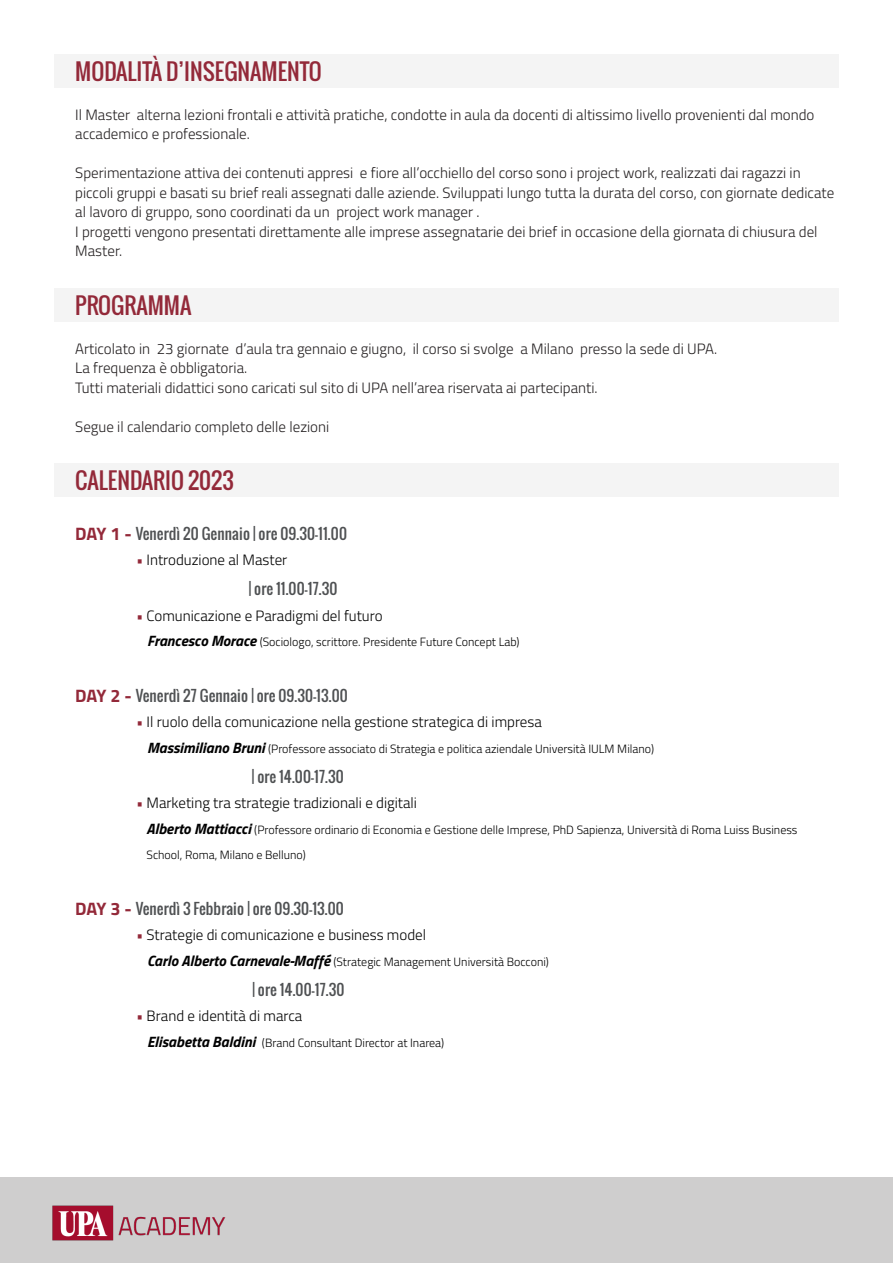
<style>
.page{position:relative;width:893px;height:1263px;background:#fff}
.page>*{position:absolute;margin:0;border:0;box-sizing:border-box;transform-origin:0 0}
.t1{font:22.5px "Oswald";color:#932939}
.t2{font:300 15px/19.5px "Titillium Web";color:#231f20}
.t3{font:300 15px "Titillium Web";color:#000001}
.t4{font:15px "Oswald";letter-spacing:.01em;color:#4f5153}
.t5{font:300 12px "Titillium Web";color:#000001}
.s1{font-family:"Titillium Web";font-weight:700;font-size:18px;color:#932939}
.s2{font-weight:700;color:#932939}
.s3{font-weight:700;font-style:italic;font-size:15px}
</style>
<div class="page">
<div style="left:0;top:1178px;width:893px;height:85px;background:#cfcece"></div>
<img style="left:52px;top:1205px;width:174px;height:36px">
<div style="left:54px;top:54px;width:785px;height:34px;background:#f4f4f4"></div>
<div style="left:54px;top:288px;width:785px;height:34px;background:#f4f4f4"></div>
<div style="left:54px;top:464px;width:785px;height:33px;background:#f4f4f4"></div>
<p class="t1" style="left:75px;top:54px;width:248px">MODALITÀ D’INSEGNAMENTO</p>
<p class="t2" style="left:75px;top:104px;width:741px">Il Master alterna lezioni frontali e attività pratiche, condotte in aula da docenti di altissimo livello provenienti dal mondo accademico e professionale.</p>
<p class="t2" style="left:75px;top:162px;width:760px">Sperimentazione attiva dei contenuti appresi e fiore all’occhiello del corso sono i project work, realizzati dai ragazzi in piccoli gruppi e basati su brief reali assegnati dalle aziende. Sviluppati lungo tutta la durata del corso, con giornate dedicate al lavoro di gruppo, sono coordinati da un project work manager .</p>
<p class="t2" style="left:75px;top:221px;width:744px">I progetti vengono presentati direttamente alle imprese assegnatarie dei brief in occasione della giornata di chiusura del<br>Master.</p>
<p class="t1" style="left:75px;top:288px;width:118px">PROGRAMMA</p>
<p class="t2" style="left:75px;top:338px;width:643px">Articolato in 23 giornate d’aula tra gennaio e giugno, il corso si svolge a Milano presso la sede di UPA.</p>
<p class="t2" style="left:75px;top:357px;width:174px">La frequenza è obbligatoria.</p>
<p class="t2" style="left:75px;top:377px;width:524px">Tutti materiali didattici sono caricati sul sito di UPA nell’area riservata ai partecipanti.</p>
<p class="t2" style="left:75px;top:416px;width:256px">Segue il calendario completo delle lezioni</p>
<p class="t1" style="left:75px;top:463px;width:160px">CALENDARIO 2023</p>
<p class="t4" style="left:75px;top:522px;width:273px"><span class="s1">DAY 1 -</span> Venerdì 20 Gennaio | ore 09.30-11.00</p>
<p class="t3" style="left:136px;top:549px;width:152px"><span class="s2">•</span> Introduzione al Master</p>
<p class="t4" style="left:249px;top:577px;width:90px">| ore 11.00-17.30</p>
<p class="t3" style="left:136px;top:605px;width:248px"><span class="s2">•</span> Comunicazione e Paradigmi del futuro</p>
<p class="t5" style="left:147px;top:633px;width:374px"><span class="s3">Francesco Morace</span> (Sociologo, scrittore. Presidente Future Concept Lab)</p>
<p class="t4" style="left:75px;top:684px;width:274px"><span class="s1">DAY 2 -</span> Venerdì 27 Gennaio | ore 09.30-13.00</p>
<p class="t3" style="left:136px;top:711px;width:407px"><span class="s2">•</span> Il ruolo della comunicazione nella gestione strategica di impresa</p>
<p class="t5" style="left:147px;top:740px;width:508px"><span class="s3">Massimiliano Bruni</span> (Professore associato di Strategia e politica aziendale Università IULM Milano)</p>
<p class="t4" style="left:252px;top:765px;width:94px">| ore 14.00-17.30</p>
<p class="t3" style="left:136px;top:792px;width:282px"><span class="s2">•</span> Marketing tra strategie tradizionali e digitali</p>
<p class="t5" style="left:146px;top:821px;width:653px"><span class="s3">Alberto Mattiacci</span> (Professore ordinario di Economia e Gestione delle Imprese, PhD Sapienza, Università di Roma Luiss Business</p>
<p class="t5" style="left:147px;top:846px;width:161px">School, Roma, Milano e Belluno)</p>
<p class="t4" style="left:75px;top:897px;width:270px"><span class="s1">DAY 3 -</span> Venerdì 3 Febbraio | ore 09.30-13.00</p>
<p class="t3" style="left:136px;top:924px;width:291px"><span class="s2">•</span> Strategie di comunicazione e business model</p>
<p class="t5" style="left:147px;top:953px;width:403px"><span class="s3">Carlo Alberto Carnevale-Maffé</span> (Strategic Management Università Bocconi)</p>
<p class="t4" style="left:252px;top:978px;width:94px">| ore 14.00-17.30</p>
<p class="t3" style="left:136px;top:1005px;width:167px"><span class="s2">•</span> Brand e identità di marca</p>
<p class="t5" style="left:147px;top:1034px;width:299px"><span class="s3">Elisabetta Baldini</span> (Brand Consultant Director at Inarea)</p>
</div>
